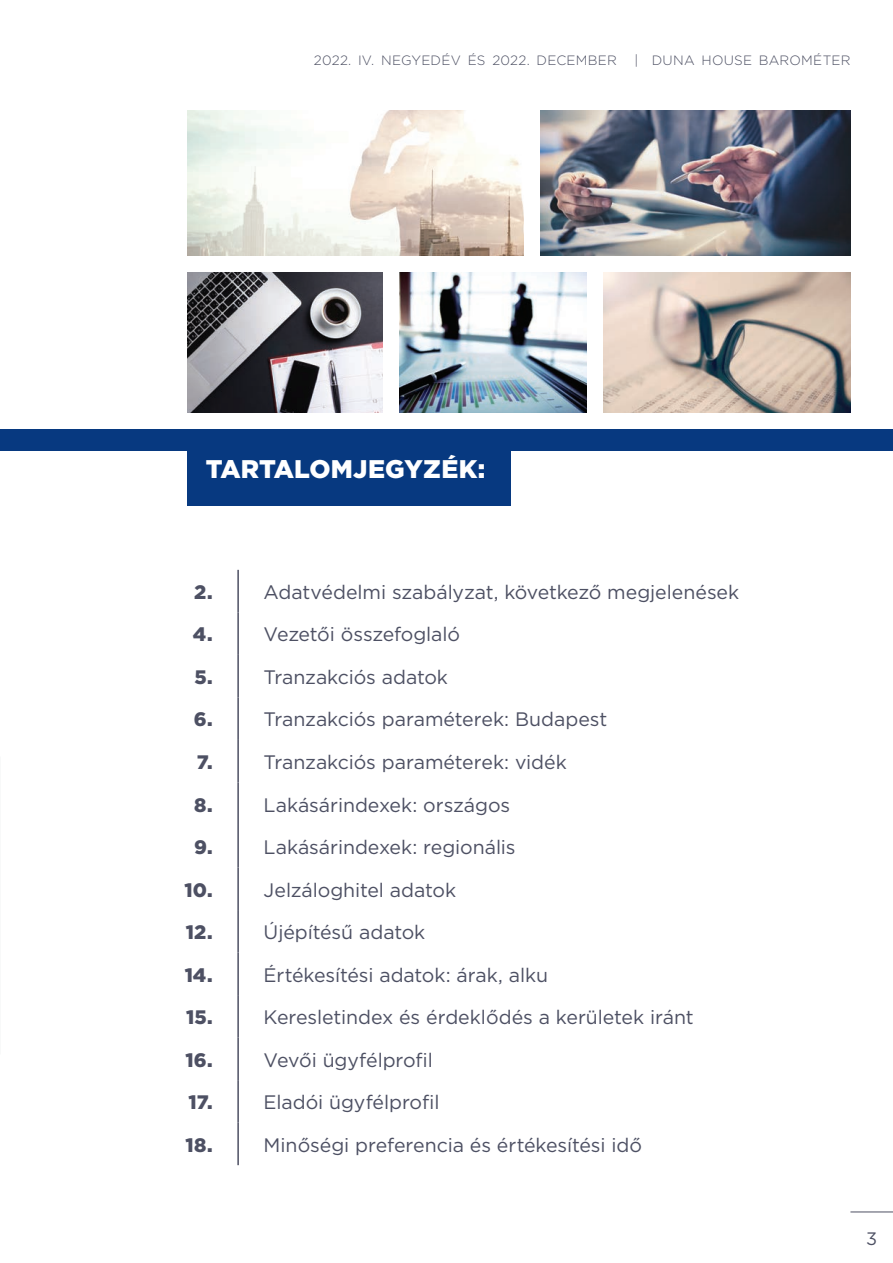
<style>
.page{position:relative;width:893px;height:1263px;background:#fff}
.page>*{position:absolute;margin:0;border:0;box-sizing:border-box;transform-origin:0 0}
.t1{font:900 25.5px "Gotham";letter-spacing:.005em;color:#fff}
.t2{font:19.5px "Gotham";letter-spacing:-.005em;color:#4d5063}
.t3{font:900 19.5px "Gotham";letter-spacing:.005em;color:#4d5063}
.t4{font:18px "Gotham";color:#4d5063}
.t5{font:300 13.5px "Gotham";letter-spacing:.015em;color:#4d5063}
</style>
<div class="page">
<hr style="left:850px;top:1211px;width:43px;height:1px;background:#4d5063">
<img style="left:400px;top:272px;width:187px;height:140px">
<img style="left:187px;top:272px;width:196px;height:140px">
<img style="left:604px;top:272px;width:246px;height:140px">
<img style="left:540px;top:111px;width:310px;height:144px">
<img style="left:187px;top:111px;width:336px;height:144px">
<div style="left:0;top:429px;width:893px;height:22px;background:#073980"></div>
<div style="left:187px;top:429px;width:323px;height:77px;background:#073980"></div>
<hr style="left:237px;top:570px;width:2px;height:42px;background:#4d5063">
<hr style="left:237px;top:612px;width:2px;height:43px;background:#4d5063">
<hr style="left:237px;top:655px;width:2px;height:42px;background:#4d5063">
<hr style="left:237px;top:697px;width:2px;height:43px;background:#4d5063">
<hr style="left:237px;top:740px;width:2px;height:42px;background:#4d5063">
<hr style="left:237px;top:782px;width:2px;height:43px;background:#4d5063">
<hr style="left:237px;top:825px;width:2px;height:42px;background:#4d5063">
<hr style="left:237px;top:867px;width:2px;height:43px;background:#4d5063">
<hr style="left:237px;top:910px;width:2px;height:42px;background:#4d5063">
<hr style="left:237px;top:952px;width:2px;height:43px;background:#4d5063">
<hr style="left:237px;top:995px;width:2px;height:42px;background:#4d5063">
<hr style="left:237px;top:1037px;width:2px;height:43px;background:#4d5063">
<hr style="left:237px;top:1080px;width:2px;height:43px;background:#4d5063">
<hr style="left:237px;top:1123px;width:2px;height:42px;background:#4d5063">
<p class="t5" style="left:314px;top:52px;width:304px">2022. IV. NEGYEDÉV ÉS 2022. DECEMBER</p>
<p class="t5" style="left:634px;top:52px;width:218px">| DUNA HOUSE BAROMÉTER</p>
<p class="t1" style="left:206px;top:451px;width:281px">TARTALOMJEGYZÉK:</p>
<p class="t3" style="left:194px;top:578px;width:20px">2.</p>
<p class="t2" style="left:264px;top:579px;width:477px">Adatvédelmi szabályzat, következő megjelenések</p>
<p class="t3" style="left:193px;top:621px;width:21px">4.</p>
<p class="t2" style="left:264px;top:622px;width:198px">Vezetői összefoglaló</p>
<p class="t3" style="left:194px;top:664px;width:20px">5.</p>
<p class="t2" style="left:264px;top:664px;width:186px">Tranzakciós adatok</p>
<p class="t3" style="left:194px;top:706px;width:20px">6.</p>
<p class="t2" style="left:264px;top:707px;width:345px">Tranzakciós paraméterek: Budapest</p>
<p class="t3" style="left:197px;top:749px;width:17px">7.</p>
<p class="t2" style="left:264px;top:750px;width:305px">Tranzakciós paraméterek: vidék</p>
<p class="t3" style="left:194px;top:791px;width:20px">8.</p>
<p class="t2" style="left:264px;top:792px;width:248px">Lakásárindexek: országos</p>
<p class="t3" style="left:194px;top:834px;width:20px">9.</p>
<p class="t2" style="left:264px;top:835px;width:253px">Lakásárindexek: regionális</p>
<p class="t3" style="left:185px;top:876px;width:30px">10.</p>
<p class="t2" style="left:264px;top:877px;width:194px">Jelzáloghitel adatok</p>
<p class="t3" style="left:186px;top:919px;width:28px">12.</p>
<p class="t2" style="left:264px;top:920px;width:163px">Újépítésű adatok</p>
<p class="t3" style="left:185px;top:961px;width:29px">14.</p>
<p class="t2" style="left:264px;top:962px;width:286px">Értékesítési adatok: árak, alku</p>
<p class="t3" style="left:186px;top:1004px;width:28px">15.</p>
<p class="t2" style="left:264px;top:1005px;width:432px">Keresletindex és érdeklődés a kerületek iránt</p>
<p class="t3" style="left:185px;top:1046px;width:29px">16.</p>
<p class="t2" style="left:264px;top:1047px;width:171px">Vevői ügyfélprofil</p>
<p class="t3" style="left:189px;top:1089px;width:26px">17.</p>
<p class="t2" style="left:264px;top:1090px;width:177px">Eladói ügyfélprofil</p>
<p class="t3" style="left:186px;top:1131px;width:28px">18.</p>
<p class="t2" style="left:264px;top:1132px;width:380px">Minőségi preferencia és értékesítési idő</p>
<p class="t4" style="left:866px;top:1227px;width:13px">3</p>
</div>
